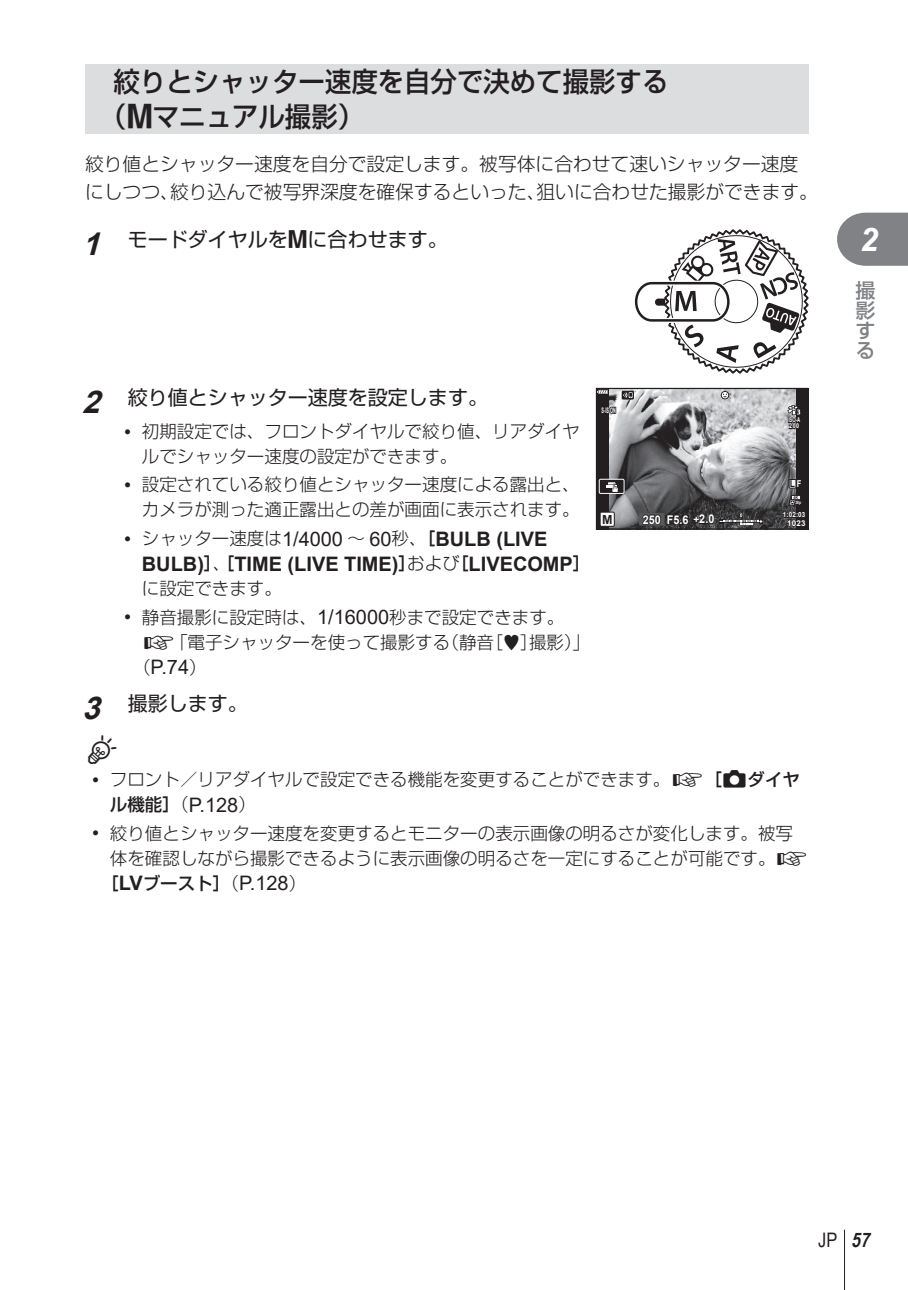
<style>
.page{position:relative;width:908px;height:1290px;background:#fff}
.page>*{position:absolute;margin:0;border:0;box-sizing:border-box;transform-origin:0 0}
.t1{font:italic 700 32.5px "Arial";color:#fff}
.t2{font:500 27.5px/35px "Shin Go Pro";color:#231f20;scale:.96 1}
.t3{font:25px "olympus 15";color:#231f20}
.t4{font:20px "Shin Go Pro";color:#231f20}
.t5{font:700 20px "Arial";color:#231f20}
.t6{font:20px "Arial";color:#231f20}
.t7{font:500 20px/20px "Shin Go Pro";color:#808285;text-align:justify}
.t8{font:20px "Arial Narrow";color:#231f20}
.t9{font:300 18.75px/27.5px "Shin Go Pro";color:#231f20}
.t10{font:300 17.5px/25px "Shin Go Pro";color:#231f20}
.t11{font:500 17.5px "Shin Go Pro";color:#231f20}
.t12{font:700 12.5px "Arial";color:#231f20}
.t13{font:700 12px "Arial";color:#fff;scale:.9 1}
.t14{font:700 9.5px "Arial";color:#231f20;scale:.9 1}
.t15{font:700 8px "Arial";color:#fff}
.t16{font:700 7.75px "Arial";color:#fff;scale:.5 1}
.t17{font:700 7px "Arial";color:#fff;scale:.9 1}
.t18{font:700 6.75px/6px "Arial";letter-spacing:.05em;color:#fff;scale:.64 1}
.t19{font:700 4.5px "Arial";color:#fff;scale:.75 1}
.t20{font:700 4.25px "Arial";color:#231f20;scale:.9 1}
.s1{font-family:"Olympus 2";font-weight:400}
.s2{font-family:"Arial";font-weight:700;font-style:italic;font-size:31.25px}
.s3{font-family:"Olympus 2"}
.s4{font-family:"Arial";font-weight:400;font-size:20px}
.s5{font-weight:500}
.s6{font-family:"Arial";font-weight:700;font-size:20px}
.s7{font-family:"Shin Go Pro";font-weight:500;font-size:17.5px}
.s8{font-family:"Shin Go Pro";font-weight:300;font-size:17.5px}
.s9{font-family:"Olympus 1";font-weight:400}
.s10{color:#231f20}
.s11{font-size:10px}
.s12{color:#fff}
.s13{font-family:"Olympus 3";font-weight:400}
.s14{font-weight:300}
.s15{font-weight:700;font-style:italic}
</style>
<div class="page">
<svg style="left:837px;top:213px;width:70px;height:53px;background:#8b8d90"></svg>
<hr style="left:843px;top:1230px;width:1px;height:60px;background:#231f20">
<div style="left:85px;top:64px;width:723px;height:69px;background:#dcdddf"></div>
<svg style="left:634px;top:229px;width:174px;height:145px"></svg>
<svg style="left:595px;top:388px;width:213px;height:142px;background:#7f7f81"></svg>
<h2 class="t2" style="left:100px;top:60px;width:593px;text-indent:13px">絞りとシャッター速度を自分で決めて撮影する（<span class="s1">M</span>マニュアル撮影）</h2>
<p class="t9" style="left:85px;top:148px;width:734px">絞り値とシャッター速度を自分で設定します。被写体に合わせて速いシャッター速度にしつつ、絞り込んで被写界深度を確保するといった、狙いに合わせた撮影ができます。</p>
<p class="t4" style="left:82px;top:223px;width:367px"><span class="s2">1</span> モードダイヤルを<span class="s3">M</span>に合わせます。</p>
<p class="t4" style="left:82px;top:381px;width:407px"><span class="s2">2</span> 絞り値とシャッター速度を設定します。</p>
<p class="t10" style="left:142px;top:416px;width:439px;text-indent:-18px"><span class="s4">•</span> 初期設定では、フロントダイヤルで絞り値、リアダイヤルでシャッター速度の設定ができます。</p>
<p class="t10" style="left:124px;top:470px;width:457px;text-align:right"><span class="s4">•</span> 設定されている絞り値とシャッター速度による露出と、カメラが測った適正露出との差が画面に表示されます。</p>
<p class="t10" style="left:124px;top:524px;width:424px"><span class="s4">•</span> シャッター速度は<span class="s4">1/4000</span> ～ <span class="s4">60</span>秒、<span class="s5">［</span><span class="s6">BULB (LIVE</span></p>
<p class="t5" style="left:142px;top:549px;width:450px">BULB)<span class="s7">］</span><span class="s8">、</span><span class="s7">［</span>TIME (LIVE TIME)<span class="s7">］</span><span class="s8">および</span><span class="s7">［</span>LIVECOMP<span class="s7">］</span></p>
<p class="t10" style="left:142px;top:574px;width:141px">に設定できます。</p>
<p class="t10" style="left:142px;top:602px;width:450px;text-indent:-18px"><span class="s4">•</span> 静音撮影に設定時は、<span class="s4">1/16000</span>秒まで設定できます。<span class="s9">g</span>「電子シャッターを使って撮影する（静音［♥］撮影）」</p>
<p class="t6" style="left:133px;top:653px;width:75px"><span class="s8">（</span>P.74<span class="s8">）</span></p>
<p class="t16" style="left:601px;top:405px;width:30px">S-IS ON</p>
<p class="t12" style="left:601px;top:511px;width:12px">M</p>
<p class="t13" style="left:642px;top:511px;width:81px"><span class="s10">250</span> F5.6 <span class="s11">+</span>2.0</p>
<p class="t18" style="left:788px;top:417px;width:20px">ISO-A<br>200</p>
<p class="t14" style="left:789px;top:478px;width:14px">L<span class="s12">F</span></p>
<p class="t20" style="left:793px;top:495px;width:7px">4K</p>
<p class="t19" style="left:795px;top:499px;width:9px">30p</p>
<p class="t17" style="left:782px;top:510px;width:27px">1:02:03</p>
<p class="t15" style="left:786px;top:518px;width:20px">1023</p>
<p class="t4" style="left:82px;top:687px;width:167px"><span class="s2">3</span> 撮影します。</p>
<h3 class="t3" style="left:85px;top:735px;width:35px">%</h3>
<p class="t10" style="left:92px;top:765px;width:709px"><span class="s4">•</span> フロント／リアダイヤルで設定できる機能を変更することができます。<span class="s9">g</span><span class="s5">［</span><span class="s13">K</span><span class="s5">ダイヤ</span></p>
<p class="t6" style="left:110px;top:791px;width:147px"><span class="s7">ル機能］</span><span class="s8">（</span>P.128<span class="s8">）</span></p>
<p class="t10" style="left:92px;top:818px;width:702px"><span class="s4">•</span> 絞り値とシャッター速度を変更するとモニターの表示画像の明るさが変化します。被写</p>
<p class="t10" style="left:110px;top:843px;width:700px">体を確認しながら撮影できるように表示画像の明るさを一定にすることが可能です。<span class="s9">g</span></p>
<p class="t11" style="left:101px;top:868px;width:206px">［<span class="s6">LV</span>ブースト］<span class="s14">（</span><span class="s4">P.128</span><span class="s14">）</span></p>
<h1 class="t1" style="left:859px;top:218px;width:20px">2</h1>
<p class="t7" style="left:855px;top:278px;width:21px">撮影する</p>
<p class="t8" style="left:817px;top:1225px;width:58px">JP <span class="s15">57</span></p>
</div>
